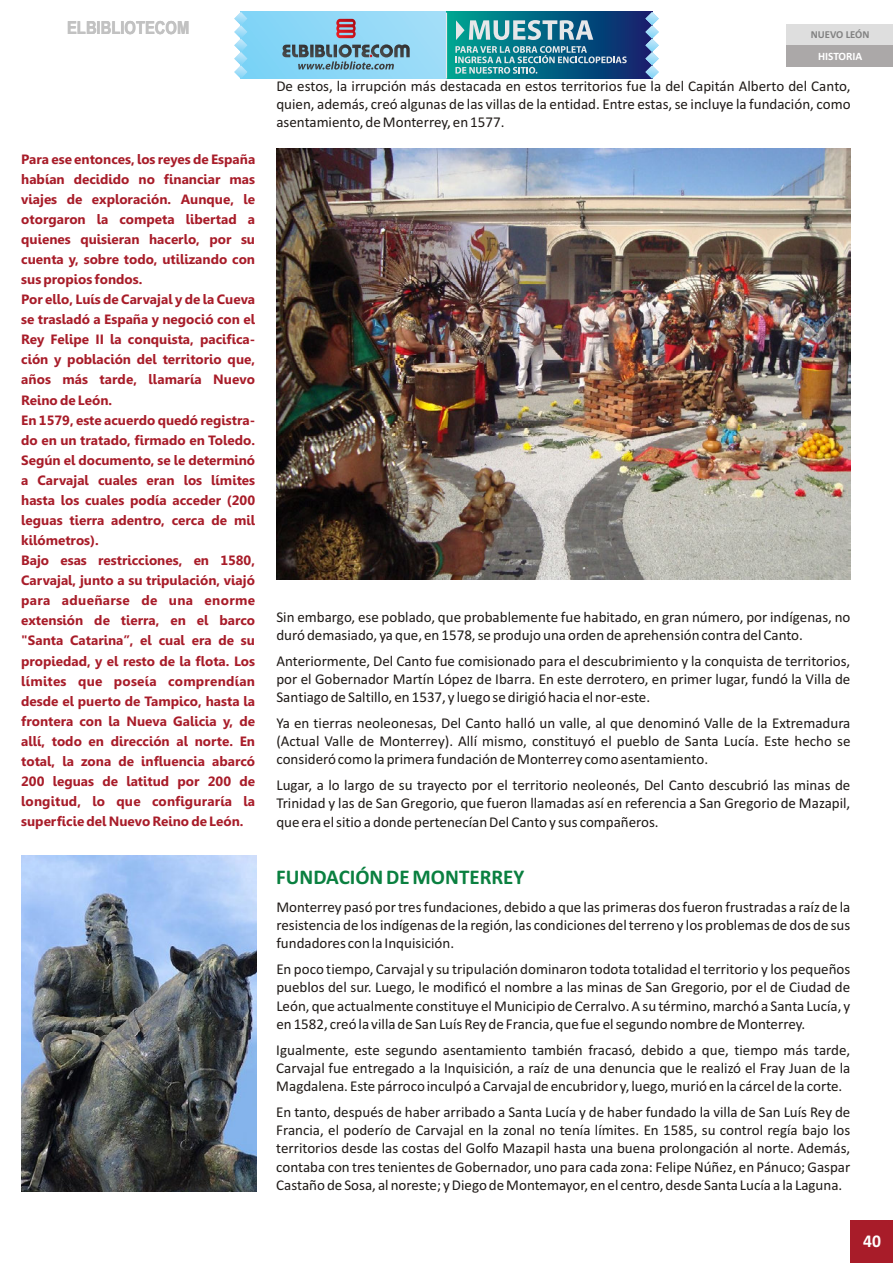
<style>
.page{position:relative;width:893px;height:1263px;background:#fff}
.page>*{position:absolute;margin:0;border:0;box-sizing:border-box;transform-origin:0 0}
.t1{font:700 21px "Calibri";color:#0a8040}
.t2{font:700 18px "Arial Narrow";color:#c2c2c2}
.t3{font:700 18px "Calibri";color:#fff}
.t4{font:15px/18.3px "Calibri";color:#1f1a17;text-align:justify}
.t5{font:700 13.5px/20.1px "Gisha";color:#a81c29}
.t6{font:700 11.25px "Calibri";color:#fff}
.t7{font:700 10.65px "Calibri";color:#828282}
</style>
<div class="page">
<div style="left:850px;top:1220px;width:43px;height:43px;background:#a81c29"></div>
<div style="left:787px;top:24px;width:106px;height:21px;background:#dedede"></div>
<div style="left:787px;top:45px;width:106px;height:22px;background:#aba8a8"></div>
<img style="left:276px;top:148px;width:574px;height:431px">
<img style="left:21px;top:855px;width:235px;height:336px">
<svg style="left:248px;top:12px;width:198px;height:67px;background:#8fd8f7"></svg>
<svg style="left:288px;top:489px;width:73px;height:32px;background:#0d0907"></svg>
<div style="left:362px;top:489px;width:8px;height:32px;background:#0c0808"></div>
<svg style="left:375px;top:489px;width:41px;height:32px"></svg>
<svg style="left:420px;top:489px;width:8px;height:32px"></svg>
<svg style="left:432px;top:489px;width:179px;height:33px;background:#938980"></svg>
<div style="left:446px;top:12px;width:206px;height:67px;background:linear-gradient(to right,#00a694,#0c1f6e)"></div>
<svg style="left:234px;top:12px;width:14px;height:67px"></svg>
<svg style="left:645px;top:12px;width:14px;height:67px"></svg>
<svg style="left:336px;top:19px;width:20px;height:19px"></svg>
<svg style="left:281px;top:44px;width:129px;height:26px;background:#6e9bae"></svg>
<svg style="left:455px;top:46px;width:172px;height:28px;background:#3d859c"></svg>
<svg style="left:456px;top:20px;width:137px;height:20px;background:#70aab6"></svg>
<hr style="left:446px;top:13px;width:1px;height:66px;background:#e6e7e9">
<p class="t2" style="left:67px;top:21px;width:124px">ELBIBLIOTECOM</p>
<p class="t5" style="left:21px;top:150px;width:236px">Para ese entonces, los reyes de España habían decidido no financiar mas viajes de exploración. Aunque, le otorgaron la competa libertad a quienes quisieran hacerlo, por su cuenta y, sobre todo, utilizando con sus propios fondos.<br>Por ello, Luís de Carvajal y de la Cueva se trasladó a España y negoció con el Rey Felipe II la conquista, pacifica&shy;ción y población del territorio que, años más tarde, llamaría Nuevo Reino de León.<br>En 1579, este acuerdo quedó registra&shy;do en un tratado, firmado en Toledo.<br>Según el documento, se le determinó a Carvajal cuales eran los límites hasta los cuales podía acceder (200 leguas tierra adentro, cerca de mil kilómetros).<br>Bajo esas restricciones, en 1580, Carvajal, junto a su tripulación, viajó para adueñarse de una enorme extensión de tierra, en el barco "Santa Catarina”, el cual era de su propiedad, y el resto de la flota. Los límites que poseía comprendían desde el puerto de Tampico, hasta la frontera con la Nueva Galicia y, de allí, todo en dirección al norte. En total, la zona de influencia abarcó 200 leguas de latitud por 200 de longitud, lo que configuraría la superficie del Nuevo Reino de León.</p>
<p class="t7" style="left:811px;top:30px;width:60px">NUEVO LEÓN</p>
<p class="t6" style="left:818px;top:51px;width:46px">HISTORIA</p>
<p class="t4" style="left:276px;top:78px;width:576px">De estos, la irrupción más destacada en estos territorios fue la del Capitán Alberto del Canto, quien, además, creó algunas de las villas de la entidad. Entre estas, se incluye la fundación, como asentamiento, de Monterrey, en 1577.</p>
<p class="t4" style="left:276px;top:609px;width:576px">Sin embargo, ese poblado, que probablemente fue habitado, en gran número, por indígenas, no duró demasiado, ya que, en 1578, se produjo una orden de aprehensión contra del Canto.</p>
<p class="t4" style="left:276px;top:653px;width:575px">Anteriormente, Del Canto fue comisionado para el descubrimiento y la conquista de territorios, por el Gobernador Martín López de Ibarra. En este derrotero, en primer lugar, fundó la Villa de Santiago de Saltillo, en 1537, y luego se dirigió hacia el nor-este.</p>
<p class="t4" style="left:276px;top:715px;width:576px">Ya en tierras neoleonesas, Del Canto halló un valle, al que denominó Valle de la Extremadura (Actual Valle de Monterrey). Allí mismo, constituyó el pueblo de Santa Lucía. Este hecho se consideró como la primera fundación de Monterrey como asentamiento.</p>
<p class="t4" style="left:276px;top:777px;width:575px">Lugar, a lo largo de su trayecto por el territorio neoleonés, Del Canto descubrió las minas de Trinidad y las de San Gregorio, que fueron llamadas así en referencia a San Gregorio de Mazapil, que era el sitio a donde pertenecían Del Canto y sus compañeros.</p>
<h1 class="t1" style="left:276px;top:868px;width:250px">FUNDACIÓN DE MONTERREY</h1>
<p class="t4" style="left:276px;top:899px;width:576px">Monterrey pasó por tres fundaciones, debido a que las primeras dos fueron frustradas a raíz de la resistencia de los indígenas de la región, las condiciones del terreno y los problemas de dos de sus fundadores con la Inquisición.</p>
<p class="t4" style="left:276px;top:961px;width:576px">En poco tiempo, Carvajal y su tripulación dominaron todota totalidad el territorio y los pequeños pueblos del sur. Luego, le modificó el nombre a las minas de San Gregorio, por el de Ciudad de León, que actualmente constituye el Municipio de Cerralvo. A su término, marchó a Santa Lucía, y en 1582, creó la villa de San Luís Rey de Francia, que fue el segundo nombre de Monterrey.</p>
<p class="t4" style="left:276px;top:1042px;width:576px">Igualmente, este segundo asentamiento también fracasó, debido a que, tiempo más tarde, Carvajal fue entregado a la Inquisición, a raíz de una denuncia que le realizó el Fray Juan de la Magdalena. Este párroco inculpó a Carvajal de encubridor y, luego, murió en la cárcel de la corte.</p>
<p class="t4" style="left:276px;top:1104px;width:576px">En tanto, después de haber arribado a Santa Lucía y de haber fundado la villa de San Luís Rey de Francia, el poderío de Carvajal en la zonal no tenía límites. En 1585, su control regía bajo los territorios desde las costas del Golfo Mazapil hasta una buena prolongación al norte. Además, contaba con tres tenientes de Gobernador, uno para cada zona: Felipe Núñez, en Pánuco; Gaspar Castaño de Sosa, al noreste; y Diego de Montemayor, en el centro, desde Santa Lucía a la Laguna.</p>
<p class="t3" style="left:863px;top:1234px;width:19px">40</p>
</div>
